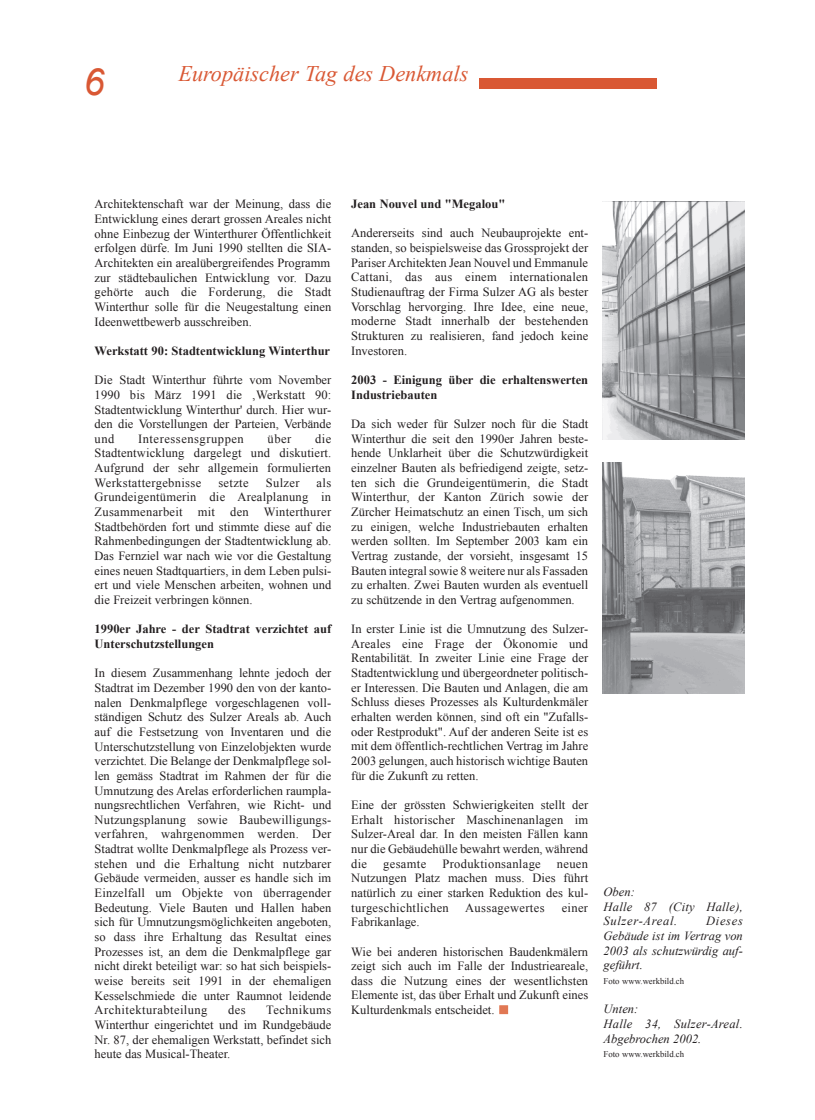
<style>
.page{position:relative;width:815px;height:1120px;background:#fff}
.page>*{position:absolute;margin:0;border:0;box-sizing:border-box;transform-origin:0 0}
.t1{font:italic 37.5px "Arial";color:#d95834}
.t2{font:italic 22.25px "Times New Roman";color:#d95834}
.t3{font:12.5px/14.6px "Times New Roman";color:#231f20;text-align:justify}
.t4{font:700 12.5px/14.6px "Times New Roman";color:#231f20}
.t5{font:italic 12.5px/14.6px "Times New Roman";color:#231f20;text-align:justify}
.t6{font:italic 12.5px/14.6px "Times New Roman";letter-spacing:.02em;color:#231f20}
.t7{font:12.5px "Times New Roman";letter-spacing:.025em;color:#231f20}
.t8{font:12.5px "Times New Roman";letter-spacing:.045em;color:#231f20}
.t9{font:12.5px "Times New Roman";letter-spacing:.03em;color:#231f20}
.t10{font:8.75px "Times New Roman";color:#231f20}
.s1{font-size:22.38px}
</style>
<div class="page">
<div style="left:499px;top:1005px;width:9px;height:9px;background:#e17854;border:1px solid #e17854"></div>
<div style="left:479px;top:78px;width:177px;height:11px;background:#d95834"></div>
<img style="left:602px;top:202px;width:142px;height:237px">
<img style="left:602px;top:462px;width:142px;height:231px">
<p class="t1" style="left:83px;top:58px;width:22px">6</p>
<p class="t2" style="left:178px;top:59px;width:291px">Europäischer Tag des Denkma<span class="s1">ls</span></p>
<p class="t3" style="left:95px;top:197px;width:238px">Architektenschaft war der Meinung, dass die Entwicklung eines derart grossen Areales nicht ohne Einbezug der Winterthurer Öffentlichkeit erfolgen dürfe. Im Juni 1990 stellten die SIA-Architekten ein arealübergreifendes Programm</p>
<p class="t3" style="left:95px;top:270px;width:238px">zur städtebaulichen Entwicklung vor. Dazu gehörte auch die Forderung, die Stadt Winterthur solle für die Neugestaltung einen Ideenwettbewerb ausschreiben.</p>
<p class="t4" style="left:95px;top:343px;width:237px">Werkstatt 90: Stadtentwicklung Winterthur</p>
<p class="t3" style="left:95px;top:372px;width:238px">Die Stadt Winterthur führte vom November 1990 bis März 1991 die ‚Werkstatt 90:<br>Stadtentwicklung Winterthur' durch. Hier wur&shy;den die Vorstellungen der Parteien, Verbände und</p>
<p class="t3" style="left:95px;top:431px;width:238px;text-indent:220px">die Stadtentwicklung dargelegt und diskutiert.<br>Aufgrund der sehr allgemein formulierten Werkstattergebnisse</p>
<p class="t8" style="left:138px;top:430px;width:107px">Interessensgruppen</p>
<p class="t3" style="left:268px;top:431px;width:25px">über</p>
<p class="t3" style="left:95px;top:475px;width:238px;text-indent:222px">als Grundeigentümerin die Arealplanung in Zusammenarbeit mit den Winterthurer Stadtbehörden fort und stimmte diese auf die Rahmenbedingungen der Stadtentwicklung ab.<br>Das Fernziel war nach wie vor die Gestaltung eines neuen Stadtquartiers, in dem Leben pulsi&shy;ert und viele Menschen arbeiten, wohnen und die Freizeit verbringen können.</p>
<p class="t4" style="left:95px;top:621px;width:238px">1990er Jahre - der Stadtrat verzichtet auf<br>Unterschutzstellungen</p>
<p class="t3" style="left:95px;top:665px;width:238px">In diesem Zusammenhang lehnte jedoch der Stadtrat im Dezember 1990 den von der kanto&shy;nalen Denkmalpflege vorgeschlagenen voll&shy;ständigen Schutz des Sulzer Areals ab. Auch auf die Festsetzung von Inventaren und die Unterschutzstellung von Einzelobjekten wurde verzichtet. Die Belange der Denkmalpflege sol&shy;len gemäss Stadtrat im Rahmen der für die Umnutzung des Arelas erforderlichen raumpla&shy;nungsrechtlichen Verfahren, wie Richt- und Nutzungsplanung sowie Baubewilligungs&shy;verfahren, wahrgenommen werden. Der Stadtrat wollte Denkmalpflege als Prozess ver&shy;stehen und die Erhaltung nicht nutzbarer Gebäude vermeiden, ausser es handle sich im Einzelfall um Objekte von überragender Bedeutung. Viele Bauten und Hallen haben sich für Umnutzungsmöglichkeiten angeboten, so dass ihre Erhaltung das Resultat eines Prozesses ist, an dem die Denkmalpflege gar nicht direkt beteiligt war: so hat sich beispiels&shy;weise bereits seit 1991 in der ehemaligen Kesselschmiede die unter Raumnot leidende Architekturabteilung</p>
<p class="t3" style="left:218px;top:475px;width:32px">setzte</p>
<p class="t3" style="left:266px;top:475px;width:35px">Sulzer</p>
<p class="t3" style="left:95px;top:1002px;width:238px;text-indent:172px">Technikums Winterthur eingerichtet und im Rundgebäude Nr. 87, der ehemaligen Werkstatt, befindet sich heute das Musical-Theater.</p>
<p class="t3" style="left:228px;top:1002px;width:19px">des</p>
<p class="t4" style="left:351px;top:196px;width:156px">Jean Nouvel und "Megalou"</p>
<p class="t3" style="left:351px;top:226px;width:239px">Andererseits sind auch Neubauprojekte ent&shy;standen, so beispielsweise das Grossprojekt der Pariser Architekten Jean Nouvel und Emmanule Cattani, das aus einem internationalen Studienauftrag der Firma Sulzer AG als bester Vorschlag hervorging. Ihre Idee, eine neue, moderne Stadt innerhalb der bestehenden Strukturen zu realisieren, fand jedoch keine Investoren.</p>
<p class="t4" style="left:351px;top:372px;width:238px">2003 - Einigung über die erhaltenswerten<br>Industriebauten</p>
<p class="t3" style="left:351px;top:416px;width:239px">Da sich weder für Sulzer noch für die Stadt Winterthur die seit den 1990er Jahren beste&shy;hende Unklarheit über die Schutzwürdigkeit einzelner Bauten als befriedigend zeigte, setz&shy;ten sich die Grundeigentümerin, die Stadt Winterthur, der Kanton Zürich sowie der Zürcher Heimatschutz an einen Tisch, um sich zu einigen, welche Industriebauten erhalten werden sollten. Im September 2003 kam ein Vertrag zustande, der vorsieht, insgesamt 15<br>Bauten integral sowie 8 weitere nur als Fassaden zu erhalten. Zwei Bauten wurden als eventuell zu schützende in den Vertrag aufgenommen.</p>
<p class="t3" style="left:351px;top:621px;width:238px">In erster Linie ist die Umnutzung des Sulzer-Areales eine Frage der Ökonomie und Rentabilität. In zweiter Linie eine Frage der Stadtentwicklung und übergeordneter politisch&shy;er Interessen. Die Bauten und Anlagen, die am Schluss dieses Prozesses als Kulturdenkmäler erhalten werden können, sind oft ein "Zufalls&shy;oder Restprodukt". Auf der anderen Seite ist es mit dem öffentlich-rechtlichen Vertrag im Jahre 2003 gelungen, auch historisch wichtige Bauten für die Zukunft zu retten.</p>
<p class="t3" style="left:351px;top:797px;width:238px">Eine der grössten Schwierigkeiten stellt der Erhalt historischer Maschinenanlagen im Sulzer-Areal dar. In den meisten Fällen kann nur die Gebäudehülle bewahrt werden, während die</p>
<p class="t7" style="left:383px;top:855px;width:44px">gesamte</p>
<p class="t7" style="left:442px;top:855px;width:100px">Produktionsanlage</p>
<p class="t3" style="left:351px;top:856px;width:238px;text-indent:206px">neuen Nutzungen Platz machen muss. Dies führt natürlich zu einer starken Reduktion des kul&shy;turgeschichtlichen</p>
<p class="t9" style="left:465px;top:899px;width:81px">Aussagewertes</p>
<p class="t3" style="left:562px;top:900px;width:28px">einer</p>
<p class="t3" style="left:351px;top:914px;width:70px">Fabrikanlage.</p>
<p class="t3" style="left:351px;top:944px;width:238px">Wie bei anderen historischen Baudenkmälern zeigt sich auch im Falle der Industrieareale, dass die Nutzung eines der wesentlichsten Elemente ist, das über Erhalt und Zukunft eines Kulturdenkmals entscheidet.</p>
<p class="t5" style="left:604px;top:884px;width:33px">Oben:</p>
<p class="t6" style="left:604px;top:899px;width:141px">Halle 87 (City Halle),<br>Sulzer-Areal.</p>
<p class="t5" style="left:604px;top:913px;width:141px;text-indent:102px">Dieses Gebäude ist im Vertrag von 2003 als schutzwürdig auf&shy;geführt.</p>
<p class="t10" style="left:604px;top:975px;width:82px">Foto www.werkbild.ch</p>
<p class="t5" style="left:604px;top:1001px;width:36px">Unten:</p>
<p class="t5" style="left:604px;top:1016px;width:141px">Halle 34, Sulzer-Areal.<br>Abgebrochen 2002.</p>
<p class="t10" style="left:604px;top:1048px;width:82px">Foto www.werkbild.ch</p>
</div>
